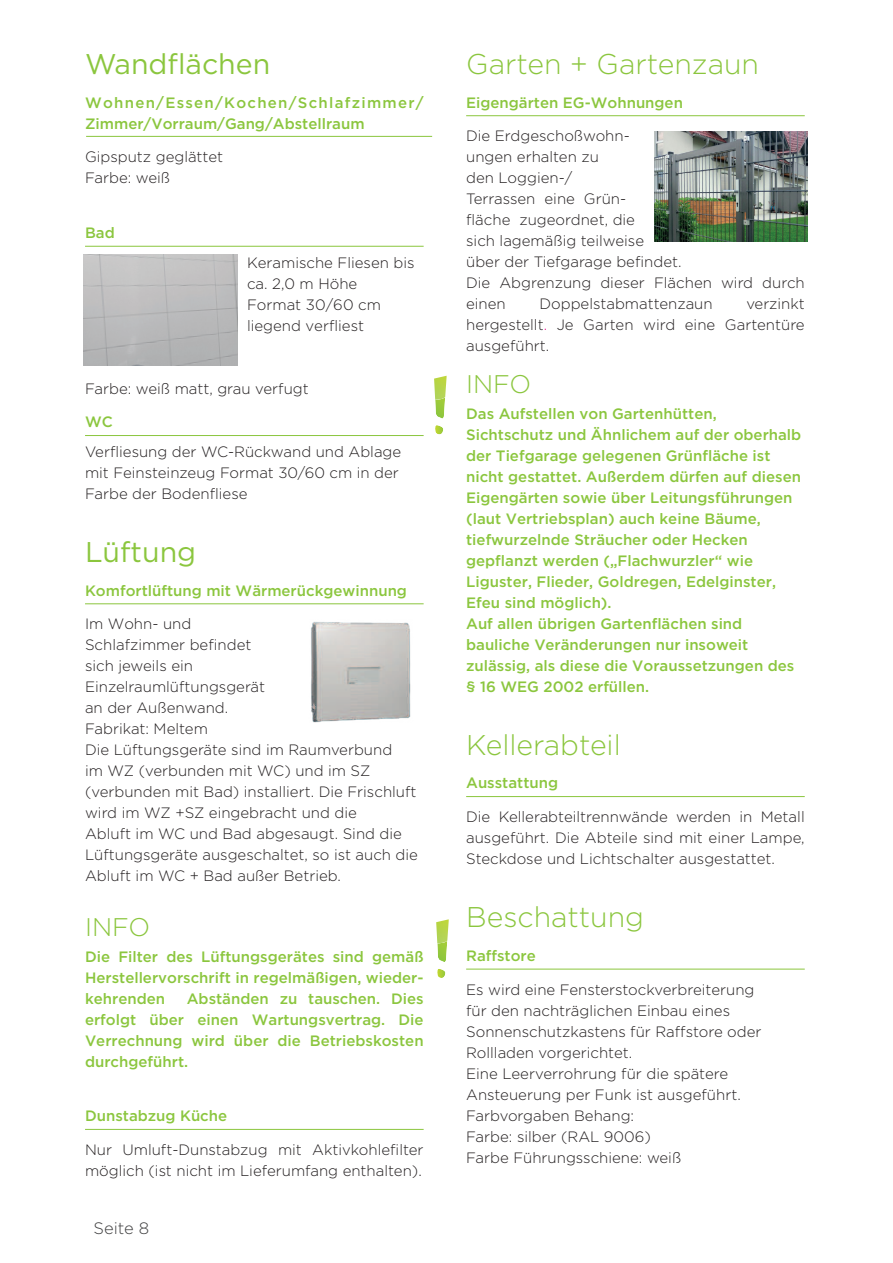
<style>
.page{position:relative;width:893px;height:1263px;background:#fff}
.page>*{position:absolute;margin:0;border:0;box-sizing:border-box;transform-origin:0 0}
.t1{font:300 28.5px "Gotham";color:#8bc63e}
.t2{font:28.5px "Gotham";color:#8bc63e}
.t3{font:300 25.5px "Gotham";color:#8bc63e}
.t4{font:300 16.5px "Gotham";color:#3e3e3f}
.t5{font:300 15px/21px "Gotham";color:#231f20}
.t6{font:500 15px/21px "Gotham";color:#8bc63e;text-align:justify}
.t7{font:500 15px/21px "Gotham";letter-spacing:.085em;color:#8bc63e}
.s1{color:#ed028c}
</style>
<div class="page">
<hr style="left:85px;top:246px;width:339px;height:1px;background:#8bc63e">
<hr style="left:85px;top:435px;width:339px;height:1px;background:#8bc63e">
<hr style="left:85px;top:603px;width:339px;height:1px;background:#8bc63e">
<hr style="left:85px;top:1129px;width:339px;height:1px;background:#8bc63e">
<hr style="left:466px;top:115px;width:339px;height:1px;background:#8bc63e">
<hr style="left:466px;top:796px;width:339px;height:1px;background:#8bc63e">
<hr style="left:466px;top:969px;width:339px;height:1px;background:#8bc63e">
<img style="left:84px;top:255px;width:153px;height:110px">
<svg style="left:437px;top:943px;width:10px;height:19px"></svg>
<img style="left:436px;top:919px;width:13px;height:24px">
<svg style="left:437px;top:969px;width:8px;height:9px"></svg>
<svg style="left:435px;top:400px;width:10px;height:18px"></svg>
<img style="left:434px;top:376px;width:13px;height:24px">
<svg style="left:435px;top:425px;width:8px;height:9px"></svg>
<img style="left:655px;top:131px;width:153px;height:111px">
<hr style="left:86px;top:136px;width:346px;height:1px;background:#8bc63e">
<img style="left:311px;top:622px;width:100px;height:101px">
<h1 class="t2" style="left:85px;top:51px;width:187px">Wandflächen</h1>
<p class="t7" style="left:85px;top:92px;width:340px">Wohnen/Essen/Kochen/Schlafzimmer/<br>Zimmer/Vorraum/Gang/Abstellraum</p>
<p class="t5" style="left:85px;top:147px;width:140px">Gipsputz geglättet<br>Farbe: weiß</p>
<p class="t6" style="left:85px;top:223px;width:31px">Bad</p>
<p class="t5" style="left:247px;top:252px;width:169px">Keramische Fliesen bis ca. 2,0 m Höhe<br>Format 30/60 cm liegend verfliest</p>
<p class="t5" style="left:85px;top:378px;width:225px">Farbe: weiß matt, grau verfugt</p>
<p class="t6" style="left:85px;top:412px;width:29px">WC</p>
<p class="t5" style="left:85px;top:441px;width:318px">Verfliesung der WC-Rückwand und Ablage mit Feinsteinzeug Format 30/60 cm in der<br>Farbe der Bodenfliese</p>
<h1 class="t2" style="left:85px;top:539px;width:113px">Lüftung</h1>
<p class="t6" style="left:85px;top:580px;width:323px">Komfortlüftung mit Wärmerückgewinnung</p>
<p class="t5" style="left:85px;top:614px;width:334px">Im Wohn- und<br>Schlafzimmer befindet<br>sich jeweils ein<br>Einzelraumlüftungsgerät<br>an der Außenwand.<br>Fabrikat: Meltem<br>Die Lüftungsgeräte sind im Raumverbund<br>im WZ (verbunden mit WC) und im SZ (verbunden mit Bad) installiert. Die Frischluft wird im WZ +SZ eingebracht und die<br>Abluft im WC und Bad abgesaugt. Sind die<br>Lüftungsgeräte ausgeschaltet, so ist auch die<br>Abluft im WC + Bad außer Betrieb.</p>
<h2 class="t3" style="left:85px;top:914px;width:67px">INFO</h2>
<p class="t6" style="left:85px;top:946px;width:340px">Die Filter des Lüftungsgerätes sind gemäß Herstellervorschrift in regelmäßigen, wieder&shy;kehrenden</p>
<p class="t6" style="left:85px;top:988px;width:340px;text-indent:102px">Abständen zu tauschen. Dies erfolgt über einen Wartungsvertrag. Die Verrechnung wird über die Betriebskosten durchgeführt.</p>
<p class="t6" style="left:85px;top:1106px;width:144px">Dunstabzug Küche</p>
<p class="t5" style="left:85px;top:1139px;width:340px">Nur Umluft-Dunstabzug mit Aktivkohlefilter möglich (ist nicht im Lieferumfang enthalten).</p>
<p class="t4" style="left:94px;top:1219px;width:57px">Seite 8</p>
<h1 class="t1" style="left:466px;top:50px;width:294px">Garten + Gartenzaun</h1>
<p class="t6" style="left:466px;top:92px;width:218px">Eigengärten EG-Wohnungen</p>
<p class="t5" style="left:466px;top:126px;width:340px">Die Erdgeschoßwohn-<br>ungen erhalten zu<br>den Loggien-/<br>Terrassen eine Grün-<br>fläche zugeordnet, die<br>sich lagemäßig teilweise<br>über der Tiefgarage befindet.<br>Die Abgrenzung dieser Flächen wird durch einen</p>
<p class="t5" style="left:466px;top:294px;width:340px;text-align:justify;text-indent:280px">verzinkt hergestellt<span class="s1">.</span> Je Garten wird eine Gartentüre ausgeführt.</p>
<h2 class="t3" style="left:466px;top:372px;width:67px">INFO</h2>
<p class="t6" style="left:466px;top:403px;width:337px;text-align:left">Das Aufstellen von Gartenhütten, Sichtschutz und Ähnlichem auf der oberhalb der Tiefgarage gelegenen Grünfläche ist nicht gestattet. Außerdem dürfen auf diesen Eigengärten sowie über Leitungsführungen (laut Vertriebsplan) auch keine Bäume, tiefwurzelnde Sträucher oder Hecken gepflanzt werden („Flachwurzler“ wie Liguster, Flieder, Goldregen, Edelginster, Efeu sind möglich).<br>Auf allen übrigen Gartenflächen sind bauliche Veränderungen nur insoweit zulässig, als diese die Voraussetzungen des § 16 WEG 2002 erfüllen.</p>
<p class="t5" style="left:539px;top:294px;width:175px">Doppelstabmattenzaun</p>
<h1 class="t1" style="left:466px;top:730px;width:156px">Kellerabteil</h1>
<p class="t6" style="left:466px;top:773px;width:94px">Ausstattung</p>
<p class="t5" style="left:466px;top:807px;width:340px;text-align:justify">Die Kellerabteiltrennwände werden in Metall ausgeführt. Die Abteile sind mit einer Lampe, Steckdose und Lichtschalter ausgestattet.</p>
<h1 class="t1" style="left:466px;top:903px;width:179px">Beschattung</h1>
<p class="t6" style="left:466px;top:946px;width:71px">Raffstore</p>
<p class="t5" style="left:466px;top:979px;width:297px">Es wird eine Fensterstockverbreiterung für den nachträglichen Einbau eines<br>Sonnenschutzkastens für Raffstore oder<br>Rollladen vorgerichtet.<br>Eine Leerverrohrung für die spätere<br>Ansteuerung per Funk ist ausgeführt.<br>Farbvorgaben Behang:<br>Farbe: silber (RAL 9006)<br>Farbe Führungsschiene: weiß</p>
</div>
